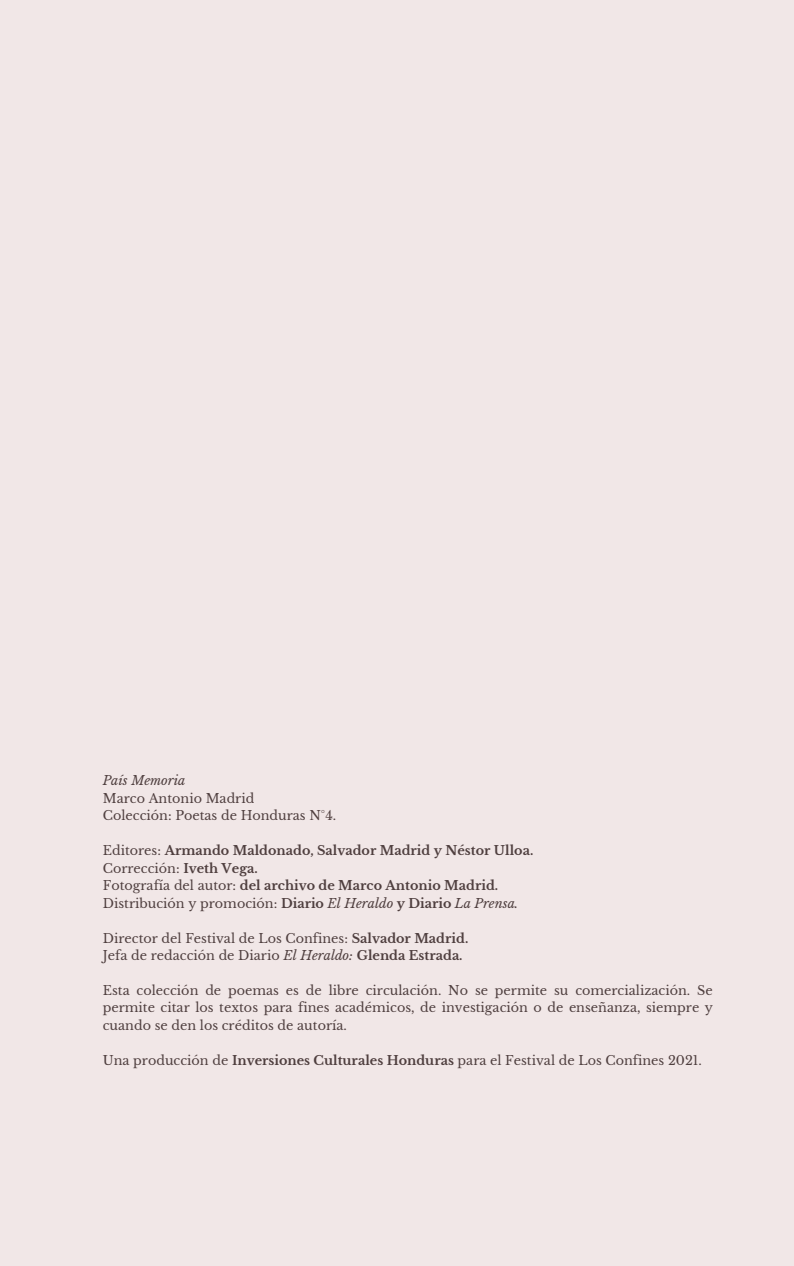
<style>
.page{position:relative;width:794px;height:1266px;background:#fff}
.page>*{position:absolute;margin:0;border:0;box-sizing:border-box;transform-origin:0 0}
.t1{font:12.75px/17.5px "Libre Baskerville";color:#4f3f3f;text-align:justify}
.t2{font:700 12.75px "Libre Baskerville";color:#4f3f3f}
.t3{font:italic 12.75px "Libre Baskerville";color:#4f3f3f}
.s1{font-weight:400}
.s2{font-weight:700}
.s3{font-style:italic}
</style>
<div class="page">
<div style="left:0;top:0;width:793px;height:1266px;background:#f1e7e7"></div>
<p class="t3" style="left:103px;top:773px;width:84px">País Memoria</p>
<p class="t1" style="left:103px;top:789px;width:153px">Marco Antonio Madrid</p>
<p class="t1" style="left:103px;top:807px;width:235px">Colección: Poetas de Honduras N°4.</p>
<p class="t2" style="left:103px;top:843px;width:432px"><span class="s1">Editores:</span> Armando Maldonado, Salvador Madrid y Néstor Ulloa.</p>
<p class="t1" style="left:103px;top:859px;width:156px">Corrección: <span class="s2">Iveth Vega.</span></p>
<p class="t2" style="left:103px;top:878px;width:396px"><span class="s1">Fotografía del autor:</span> del archivo de Marco Antonio Madrid.</p>
<p class="t1" style="left:103px;top:894px;width:417px">Distribución y promoción: <span class="s2">Diario</span> <span class="s3">El Heraldo</span> <span class="s2">y Diario</span> <span class="s3">La Prensa.</span></p>
<p class="t1" style="left:103px;top:929px;width:367px">Director del Festival de Los Confines: <span class="s2">Salvador Madrid.</span></p>
<p class="t1" style="left:103px;top:946px;width:361px">Jefa de redacción de Diario <span class="s3">El Heraldo:</span> <span class="s2">Glenda Estrada.</span></p>
<p class="t1" style="left:103px;top:981px;width:611px">Esta colección de poemas es de libre circulación. No se permite su comercialización. Se permite citar los textos para fines académicos, de investigación o de enseñanza, siempre y cuando se den los créditos de autoría.</p>
<p class="t1" style="left:103px;top:1051px;width:600px">Una producción de <span class="s2">Inversiones Culturales Honduras</span> para el Festival de Los Confines 2021.</p>
</div>
